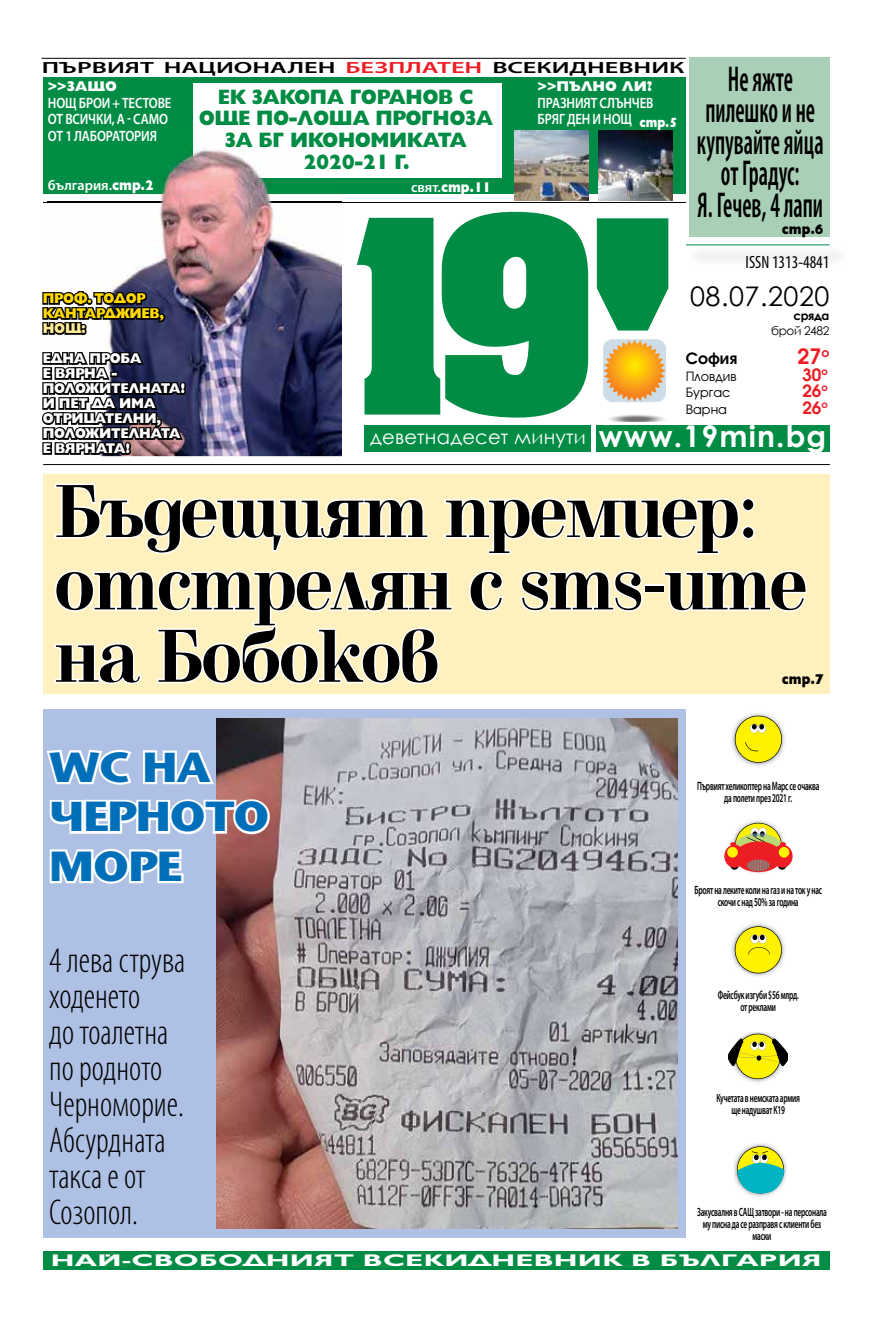
<style>
.page{position:relative;width:893px;height:1340px;background:#fff}
.page>*{position:absolute;margin:0;border:0;box-sizing:border-box;transform-origin:0 0}
.t1{font:700 77.85px/72.3px "Elfin CYR";letter-spacing:-.025em;color:#000;scale:.93 1}
.t2{font:42px/49.5px "Stone Sans";letter-spacing:-.01em;color:#006fba;scale:1.1 1}
.t3{font:300 condensed 36px/36px "Myriad Pro";color:#000;scale:.95 1}
.t4{font:600 condensed 36px/31.5px "Myriad Pro";color:#000;text-align:center;scale:.65 1}
.t5{font:700 29.85px "Century Gothic";letter-spacing:.04em;color:#fff}
.t6{font:27px "Century Gothic";letter-spacing:.02em;color:#000}
.t7{font:700 22.35px "Avanti CYR";color:#ed1d24}
.t8{font:800 21px "Gilt";letter-spacing:-.02em;color:#008c44;scale:.93 1}
.t9{font:19.5px "Century Gothic";letter-spacing:.01em;color:#fff}
.t10{font:condensed 18px "Myriad Pro";color:#000;scale:.95 1}
.t11{font:700 17.85px "Avanti CYR";color:#ed1d24}
.t12{font:700 16.95px "Gilt";letter-spacing:.01em;color:#fff;scale:1.68 1}
.t13{font:700 16.35px "Avanti CYR";color:#000}
.t14{font:600 16.2px "Myriad Pro";color:#000;scale:1.63 1}
.t15{font:600 15px/16.5px "Myriad Pro";letter-spacing:-.01em;color:#fff;scale:.85 1}
.t16{font:800 14.25px/15px "Gilt";letter-spacing:-.02em;color:#fff;scale:.93 1}
.t17{font:800 14.25px/15px "Gilt";letter-spacing:-.02em;color:#ffda00;scale:.93 1}
.t18{font:800 14.25px "Gilt";letter-spacing:-.02em;color:#fff}
.t19{font:600 14.25px "Myriad Pro";color:#fff}
.t20{font:800 14.25px "Gilt";letter-spacing:-.02em;color:#fff;scale:.89 1}
.t21{font:800 14.25px "Gilt";color:#000;scale:.89 1}
.t22{font:800 14.25px "Gilt";color:#ffea95;scale:.93 1}
.t23{font:13.35px "Avanti CYR";color:#000}
.t24{font:600 12px/12px "Myriad Pro";letter-spacing:-.03em;color:#000;text-align:center;scale:.61 1}
.t25{font:12px "Century Gothic";letter-spacing:-.03em;color:#000}
.t26{font:700 12px "Century Gothic";letter-spacing:-.03em;color:#000}
.s1{color:#ed1d24}
.s2{font-family:"Gilt";font-weight:800}
.s3{font-family:"Myriad Pro";font-weight:600}
</style>
<div class="page">
<svg style="left:597px;top:218px;width:71px;height:112px;background:#1b9858"></svg>
<div style="left:365px;top:425px;width:465px;height:27px;background:#008c44"></div>
<div style="left:591px;top:420px;width:5px;height:35px;background:#fff"></div>
<hr style="left:43px;top:202px;width:643px;height:1px;background:#000">
<svg style="left:357px;top:212px;width:231px;height:205px"></svg>
<hr style="left:43px;top:464px;width:787px;height:1px;background:#000">
<hr style="left:42px;top:58px;width:644px;height:1px;background:#000">
<hr style="left:686px;top:244px;width:143px;height:1px;background:#008c44">
<div style="left:43px;top:475px;width:786px;height:219px;background:#fff1be"></div>
<div style="left:43px;top:709px;width:643px;height:529px;background:#aec0e3"></div>
<div style="left:689px;top:58px;width:140px;height:179px;background:#a9d0b6"></div>
<div style="left:43px;top:78px;width:643px;height:116px;background:#008c44"></div>
<img style="left:734px;top:1143px;width:53px;height:54px">
<svg style="left:736px;top:1146px;width:49px;height:50px"></svg>
<img style="left:729px;top:820px;width:59px;height:53px">
<svg style="left:734px;top:841px;width:48px;height:31px"></svg>
<svg style="left:772px;top:844px;width:21px;height:23px"></svg>
<svg style="left:724px;top:844px;width:21px;height:23px"></svg>
<div style="left:727px;top:847px;width:11px;height:10px;background:#fff200;border-radius:50%"></div>
<div style="left:779px;top:847px;width:10px;height:10px;background:#fff200;border-radius:50%"></div>
<svg style="left:730px;top:822px;width:56px;height:49px"></svg>
<div style="left:603px;top:339px;width:63px;height:63px;background:#ccdde7;border-radius:9px"></div>
<img style="left:604px;top:340px;width:61px;height:61px">
<img style="left:609px;top:414px;width:56px;height:7px">
<div style="left:43px;top:1251px;width:786px;height:18px;background:#008c44"></div>
<div style="left:193px;top:83px;width:309px;height:94px;background:#fff"></div>
<img style="left:48px;top:154px;width:294px;height:302px">
<img style="left:48px;top:202px;width:294px;height:1px">
<img style="left:193px;top:149px;width:149px;height:28px">
<svg style="left:42px;top:289px;width:125px;height:47px"></svg>
<div style="left:80px;top:328px;width:7px;height:7px;border:3px solid #000;border-radius:50%"></div>
<div style="left:80px;top:324px;width:7px;height:6px;border:3px solid #000;border-radius:50%"></div>
<svg style="left:42px;top:347px;width:145px;height:110px;background:#34333e"></svg>
<img style="left:731px;top:713px;width:54px;height:53px">
<svg style="left:735px;top:715px;width:47px;height:47px;background:#e8df3a"></svg>
<img style="left:731px;top:923px;width:54px;height:53px">
<svg style="left:735px;top:926px;width:47px;height:47px;background:#e8df3a"></svg>
<svg style="left:728px;top:1033px;width:59px;height:46px"></svg>
<svg style="left:53px;top:474px;width:377px;height:80px"></svg>
<svg style="left:444px;top:498px;width:311px;height:57px"></svg>
<svg style="left:469px;top:570px;width:35px;height:42px"></svg>
<svg style="left:520px;top:570px;width:123px;height:42px"></svg>
<div style="left:643px;top:584px;width:22px;height:9px;border:3px solid #fff"></div>
<svg style="left:662px;top:570px;width:145px;height:42px"></svg>
<svg style="left:54px;top:570px;width:399px;height:114px"></svg>
<img style="left:216px;top:718px;width:462px;height:510px">
<svg style="left:47px;top:749px;width:85px;height:36px"></svg>
<svg style="left:143px;top:750px;width:71px;height:35px"></svg>
<svg style="left:49px;top:796px;width:224px;height:40px"></svg>
<svg style="left:49px;top:848px;width:135px;height:36px"></svg>
<img style="left:515px;top:130px;width:73px;height:70px">
<img style="left:599px;top:130px;width:73px;height:70px">
<h3 class="t14" style="left:42px;top:57px;width:396px">ПЪРВИЯТ НАЦИОНАЛЕН <span class="s1">БЕЗПЛАТЕН</span> ВСЕКИДНЕВНИК</h3>
<p class="t18" style="left:48px;top:78px;width:71px">&gt;&gt;ЗАЩО</p>
<p class="t15" style="left:48px;top:94px;width:147px">НОЩ БРОИ + ТЕСТОВЕ<br>ОТ ВСИЧКИ, А - САМО<br>ОТ 1 ЛАБОРАТОРИЯ</p>
<p class="t19" style="left:48px;top:176px;width:108px">българия.<span class="s2">стр.2</span></p>
<h3 class="t8" style="left:218px;top:85px;width:277px">ЕК ЗАКОПА ГОРАНОВ С</h3>
<h3 class="t8" style="left:199px;top:106px;width:318px">ОЩЕ ПО-ЛОША ПРОГНОЗА</h3>
<h3 class="t8" style="left:225px;top:128px;width:262px">ЗА БГ ИКОНОМИКАТА</h3>
<h3 class="t8" style="left:303px;top:150px;width:116px">2020-21 Г.</h3>
<p class="t20" style="left:411px;top:179px;width:92px"><span class="s3">свят.</span>стр.11</p>
<p class="t18" style="left:537px;top:78px;width:117px">&gt;&gt;ПЪЛНО ЛИ?</p>
<p class="t15" style="left:538px;top:94px;width:166px">ПРАЗНИЯТ СЛЪНЧЕВ<br>БРЯГ ДЕН И НОЩ <sub>стр.5</sub></p>
<h3 class="t4" style="left:697px;top:63px;width:196px">Не яжте пилешко и не купувайте яйца от Градус:<br>Я. Гечев, 4 лапи</h3>
<p class="t21" style="left:782px;top:221px;width:48px">стр.6</p>
<p class="t17" style="left:43px;top:291px;width:132px">ПРОФ. ТОДОР<br>КАНТАРДЖИЕВ,</p>
<p class="t22" style="left:43px;top:320px;width:48px">НОЩ:</p>
<p class="t16" style="left:43px;top:351px;width:155px">ЕДНА ПРОБА<br>Е ВЯРНА -<br>ПОЛОЖИТЕЛНАТА!<br>И ПЕТ ДА ИМА<br>ОТРИЦАТЕЛНИ,<br>ПОЛОЖИТЕЛНАТА<br>Е ВЯРНАТА!</p>
<h3 class="t10" style="left:746px;top:252px;width:90px">ISSN 1313-4841</h3>
<h3 class="t6" style="left:690px;top:277px;width:141px">08.07.2020</h3>
<p class="t26" style="left:793px;top:307px;width:38px">сряда</p>
<p class="t25" style="left:771px;top:322px;width:60px">брой 2482</p>
<h3 class="t13" style="left:686px;top:348px;width:53px">София</h3>
<h3 class="t7" style="left:797px;top:342px;width:33px">27<sup>о</sup></h3>
<p class="t23" style="left:686px;top:368px;width:52px">Пловдив</p>
<h3 class="t11" style="left:802px;top:363px;width:27px">30<sup>о</sup></h3>
<p class="t23" style="left:686px;top:385px;width:46px">Бургас</p>
<h3 class="t11" style="left:802px;top:380px;width:27px">26<sup>о</sup></h3>
<p class="t23" style="left:686px;top:401px;width:43px">Варна</p>
<h3 class="t11" style="left:802px;top:396px;width:27px">26<sup>о</sup></h3>
<h3 class="t9" style="left:370px;top:423px;width:217px">деветнадесет минути</h3>
<h3 class="t5" style="left:599px;top:413px;width:229px">www.19min.bg</h3>
<h1 class="t1" style="left:54px;top:476px;width:811px">Бъдещият премиер: отстрелян с sms-ите на Бобоков</h1>
<p class="t21" style="left:782px;top:671px;width:48px">стр.7</p>
<h2 class="t2" style="left:49px;top:743px;width:202px">WC НА<br>ЧЕРНОТО<br>МОРЕ</h2>
<h3 class="t3" style="left:49px;top:941px;width:145px">4 лева струва ходенето<br>до тоалетна по родното<br>Черноморие.<br>Абсурдната такса е от<br>Созопол.</h3>
<p class="t24" style="left:697px;top:779px;width:202px">Първият хеликоптер на Марс се очаква да полети през 2021 г.</p>
<p class="t24" style="left:694px;top:883px;width:211px">Броят на леките коли на газ и на ток у нас скочи с над 50% за година</p>
<p class="t24" style="left:718px;top:988px;width:135px">Фейсбук изгуби $56 млрд. от реклами</p>
<p class="t24" style="left:716px;top:1091px;width:139px">Кучетата в немската армия ще надушват К19</p>
<p class="t24" style="left:697px;top:1205px;width:214px">Закусвалня в САЩ затвори - на персонала му писна да се разправя с клиенти без маски</p>
<h3 class="t12" style="left:51px;top:1250px;width:460px">НАЙ-СВОБОДНИЯТ ВСЕКИДНЕВНИК В БЪЛГАРИЯ</h3>
</div>
